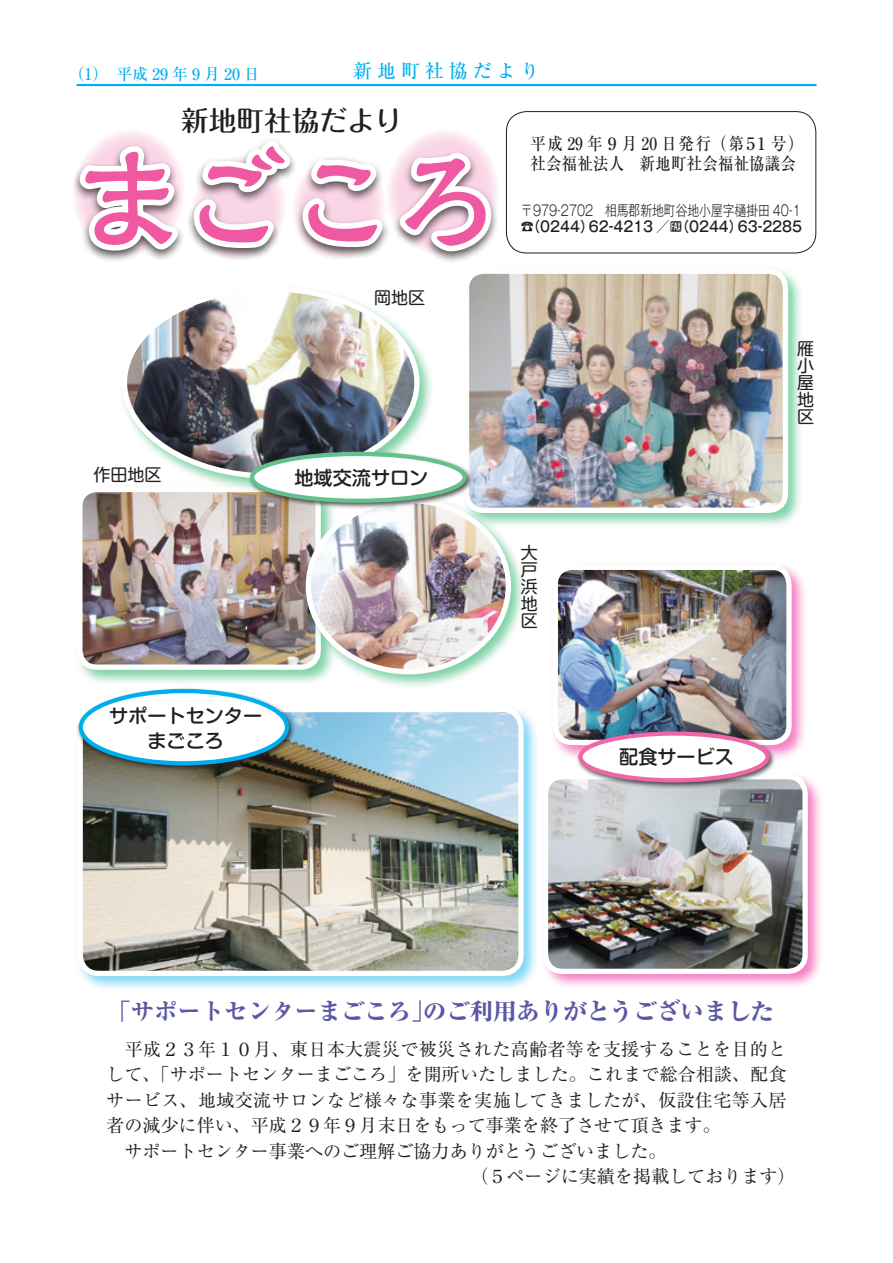
<style>
.page{position:relative;width:893px;height:1263px;background:#fff}
.page>*{position:absolute;margin:0;border:0;box-sizing:border-box;transform-origin:0 0}
.t1{font:800 117px "Kaimin Tu Std";color:#ef59a1}
.t2{font:500 27.6px "Maru Fo Pro";color:#231f20}
.t3{font:800 23.4px "Ryumin Pr 6 N";color:#5a57a5}
.t4{font:500 19.2px/25.5px "Shin M Go Pr 6 N";color:#231f20;text-align:center}
.t5{font:500 19.2px "Ryumin Pr 6 N";letter-spacing:.25em;color:#00aeef}
.t6{font:18px "Ryumin Pr 6 N";letter-spacing:.005em;color:#231f20}
.t7{font:500 17.1px/20.2px "Ryumin Pr 6 N";letter-spacing:.01em;color:#231f20;scale:.9 1}
.t8{font:16.95px/17px "Shin M Go Pro";color:#231f20;text-align:justify}
.t9{font:500 15.9px "Ryumin Pr 6 N";color:#00aeef}
.t10{font:500 14.55px "Gothic MB101 Pr 6 N";color:#231f20;scale:.9 1}
.t11{font:300 14.55px "Gothic MB101 Pr 6 N";color:#231f20;scale:.81 1}
.s1{font-weight:400}
.s2{font-family:"BLS Gaiji X Jnl";font-weight:400}
</style>
<div class="page">
<hr style="left:77px;top:84px;width:739px;height:2px;background:#00aeef">
<div style="left:540px;top:771px;width:283px;height:219px;background:#ed028c;opacity:.5"></div>
<img style="left:545px;top:777px;width:260px;height:194px">
<div style="left:543px;top:774px;width:265px;height:200px;border:5px solid #fff;border-radius:17px"></div>
<div style="left:550px;top:562px;width:257px;height:199px;background:#ed028c;opacity:.5"></div>
<img style="left:555px;top:567px;width:234px;height:175px">
<div style="left:553px;top:565px;width:239px;height:180px;border:5px solid #fff;border-radius:17px"></div>
<div style="left:74px;top:484px;width:263px;height:202px;background:#00a54f;opacity:.5"></div>
<img style="left:80px;top:489px;width:223px;height:178px">
<div style="left:77px;top:487px;width:244px;height:183px;border:5px solid #fff;border-radius:17px"></div>
<div style="left:506px;top:111px;width:310px;height:142px;border:1px solid #231f20;border-radius:20px"></div>
<svg style="left:73px;top:131px;width:424px;height:131px"></svg>
<div style="left:75px;top:704px;width:464px;height:288px;background:#00aeef;opacity:.5"></div>
<img style="left:80px;top:709px;width:441px;height:264px">
<div style="left:78px;top:707px;width:446px;height:269px;border:5px solid #fff;border-radius:19px"></div>
<div style="left:461px;top:266px;width:343px;height:263px;background:#00a54f;opacity:.5"></div>
<img style="left:467px;top:271px;width:318px;height:239px">
<div style="left:464px;top:269px;width:324px;height:244px;border:5px solid #fff;border-radius:17px"></div>
<div style="left:76px;top:687px;width:220px;height:85px;background:#231f20;opacity:.75"></div>
<svg style="left:81px;top:691px;width:206px;height:72px"></svg>
<div style="left:79px;top:689px;width:210px;height:76px;border:4px solid #00aeef;border-radius:50%"></div>
<div style="left:576px;top:729px;width:200px;height:60px;background:#231f20;opacity:.75"></div>
<svg style="left:580px;top:733px;width:187px;height:47px"></svg>
<div style="left:578px;top:731px;width:192px;height:51px;border:4px solid #f166a7;border-radius:50%"></div>
<svg style="left:615px;top:742px;width:65px;height:32px"></svg>
<div style="left:675px;top:754px;width:22px;height:6px;border:4px solid #fff"></div>
<svg style="left:694px;top:742px;width:43px;height:29px"></svg>
<div style="left:242px;top:712px;width:21px;height:7px;border:4px solid #fff"></div>
<svg style="left:106px;top:682px;width:140px;height:76px"></svg>
<div style="left:119px;top:283px;width:316px;height:212px;background:#00a54f;opacity:.5"></div>
<img style="left:124px;top:289px;width:166px;height:187px">
<div style="left:303px;top:495px;width:224px;height:195px;background:#00a54f;opacity:.5"></div>
<img style="left:308px;top:500px;width:200px;height:172px">
<div style="left:306px;top:498px;width:205px;height:176px;border:5px solid #fff;border-radius:50%"></div>
<div style="left:248px;top:449px;width:225px;height:60px;background:#231f20;opacity:.75"></div>
<svg style="left:252px;top:454px;width:213px;height:47px"></svg>
<div style="left:250px;top:452px;width:217px;height:51px;border:4px solid #65c18b;border-radius:50%"></div>
<img style="left:290px;top:283px;width:142px;height:211px">
<p class="t9" style="left:69px;top:61px;width:193px">（1）　平成 29 年 9 月 20 日</p>
<p class="t5" style="left:353px;top:56px;width:188px">新地町社協だより</p>
<h2 class="t2" style="left:181px;top:98px;width:223px">新地町社協だより</h2>
<h1 class="t1" style="left:71px;top:119px;width:435px">まごころ</h1>
<p class="t8" style="left:94px;top:464px;width:70px">作田地区</p>
<p class="t8" style="left:374px;top:287px;width:53px">岡地区</p>
<p class="t4" style="left:294px;top:464px;width:135px">地域交流サロン</p>
<p class="t4" style="left:109px;top:702px;width:155px">サポートセンターまごころ</p>
<p class="t7" style="left:531px;top:133px;width:305px">平成 29 年９月 20 日発行（第５１号(社会福祉法人　新地町社会福祉協議会</p>
<p class="t11" style="left:521px;top:198px;width:347px">〒979-2702　相馬郡新地町谷地小屋字樋掛田 40-1</p>
<p class="t10" style="left:738px;top:214px;width:73px">63-2285</p>
<p class="t10" style="left:521px;top:214px;width:82px"><span class="s1">☎</span>（0244）</p>
<p class="t10" style="left:589px;top:214px;width:172px">62-4213 ／ )<span class="s2">蕭</span> 0244(</p>
<p class="t8" style="left:521px;top:542px;width:18px">大戸浜地区</p>
<p class="t8" style="left:797px;top:338px;width:18px">雁小屋地区</p>
<p class="t4" style="left:619px;top:743px;width:116px">配食サービス</p>
<p class="t3" style="left:423px;top:993px;width:352px">のご利用ありがとうございました</p>
<p class="t3" style="left:107px;top:993px;width:329px">「サポートセンターまごころ」</p>
<p class="t6" style="left:106px;top:1035px;width:682px">　平成２３年１０月、東日本大震災で被災された高齢者等を支援することを目的と</p>
<p class="t6" style="left:106px;top:1060px;width:682px">して、「サポートセンターまごころ」を開所いたしました。これまで総合相談、配食</p>
<p class="t6" style="left:106px;top:1086px;width:682px">サービス、地域交流サロンなど様々な事業を実施してきましたが、仮設住宅等入居</p>
<p class="t6" style="left:106px;top:1111px;width:616px">者の減少に伴い、平成２９年９月末日をもって事業を終了させて頂きます。</p>
<p class="t6" style="left:106px;top:1137px;width:562px">　サポートセンター事業へのご理解ご協力ありがとうございました。</p>
<p class="t6" style="left:470px;top:1162px;width:327px">（５ページに実績を掲載しております(</p>
</div>
